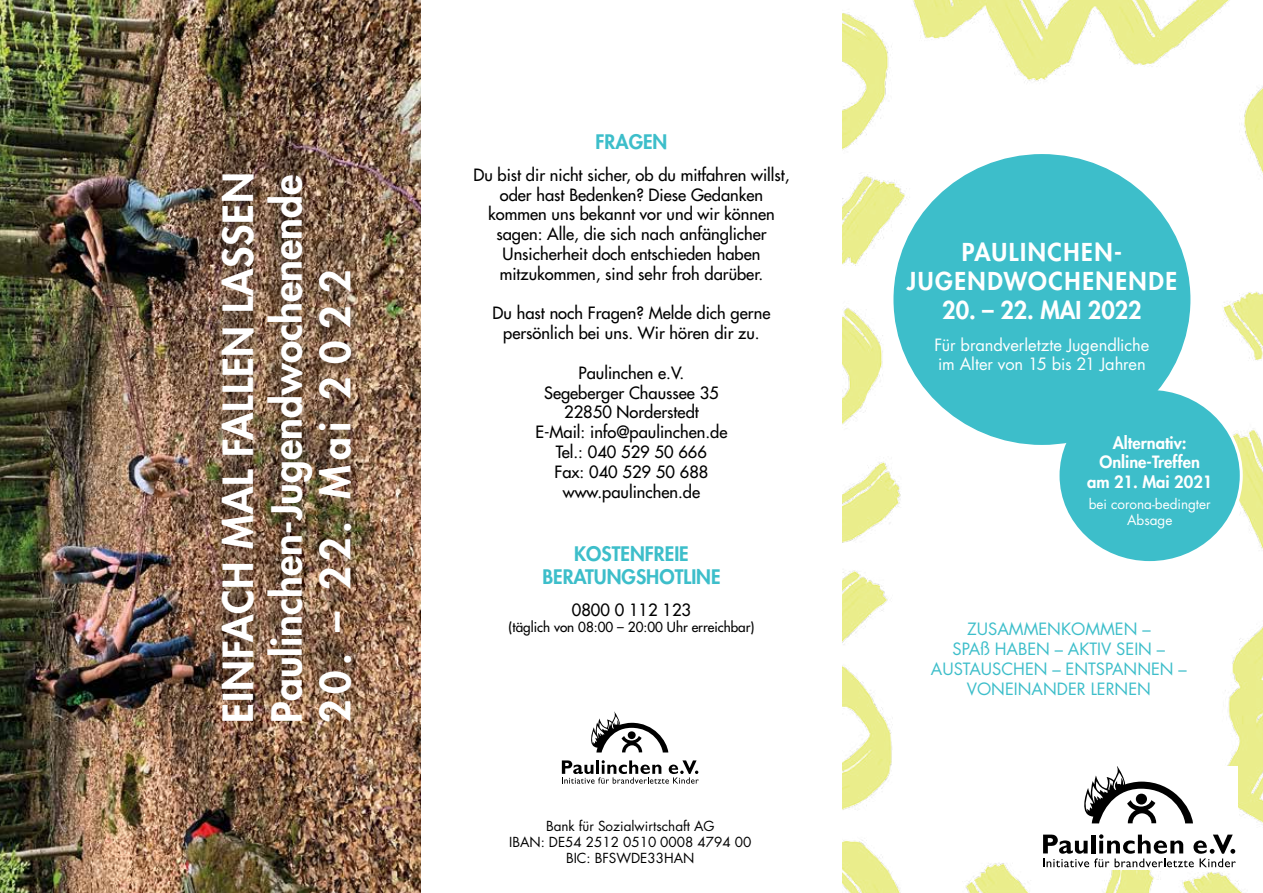
<style>
.page{position:relative;width:1263px;height:893px;background:#fff}
.page>*{position:absolute;margin:0;border:0;box-sizing:border-box;transform-origin:0 0}
.t1{font:800 40.5px/48.6px "Futura Std";color:#fff}
.t2{font:800 24px "Futura Std";letter-spacing:.065em;color:#fff}
.t3{font:800 24px "Futura Std";color:#fff}
.t4{font:800 24px "Futura Std";letter-spacing:.04em;color:#fff}
.t5{font:800 19.5px/23.4px "Futura Std";color:#3dbeca;text-align:center}
.t6{font:500 16.5px/19.8px "Futura Std";color:#000;text-align:center}
.t7{font:16.5px/19.8px "Futura Std";color:#3dbeca}
.t8{font:16.5px/19.8px "Futura Std";letter-spacing:-.005em;color:#fff}
.t9{font:800 16.5px/19.8px "Futura Std";color:#fff;text-align:center}
.t10{font:13.5px/16.2px "Futura Std";color:#000;text-align:center}
.t11{font:500 13.5px "Futura Std";color:#000}
.t12{font:13.5px/16.2px "Futura Std";color:#fff;text-align:center}
</style>
<div class="page">
<img style="left:842px;top:0;width:421px;height:893px">
<div style="left:1058px;top:388px;width:183px;height:175px;background:#3dbeca;border-radius:50%"></div>
<img style="left:0;top:0;width:421px;height:893px">
<div style="left:205px;top:130px;width:156px;height:574px;background:#000;opacity:.65"></div>
<svg style="left:591px;top:711px;width:77px;height:41px"></svg>
<div style="left:628px;top:731px;width:8px;height:8px;background:#000;border-radius:50%"></div>
<svg style="left:562px;top:760px;width:137px;height:24px"></svg>
<div style="left:1035px;top:766px;width:202px;height:104px;background:#fff"></div>
<svg style="left:1084px;top:766px;width:109px;height:57px"></svg>
<div style="left:1136px;top:794px;width:11px;height:10px;background:#000;border-radius:50%"></div>
<svg style="left:1043px;top:834px;width:193px;height:33px"></svg>
<div style="left:894px;top:155px;width:296px;height:289px;background:#3dbeca;border-radius:50%"></div>
<h1 class="t1" style="left:214px;top:722px;width:552px;rotate:-90deg">EINFACH MAL FALLEN LASSEN<br>PAULINCHEN-JUGENDWOCHENENDE</h1>
<h1 class="t1" style="left:311px;top:722px;width:454px;rotate:-90deg">20. – 22. MAI 2 0 2 2</h1>
<p class="t5" style="left:596px;top:130px;width:60px">FRAGEN</p>
<p class="t6" style="left:473px;top:165px;width:318px">Du bist dir nicht sicher, ob du mitfahren willst, oder hast Bedenken? Diese Gedanken kommen uns bekannt vor und wir können sagen: Alle, die sich nach anfänglicher Unsicherheit doch entschieden haben mitzukommen, sind sehr froh darüber.</p>
<p class="t6" style="left:493px;top:303px;width:279px">Du hast noch Fragen? Melde dich gerne persönlich bei uns. Wir hören dir zu.</p>
<p class="t6" style="left:535px;top:363px;width:194px">Paulinchen e.V.<br>Segeberger Chaussee 35<br>22850 Norderstedt<br>E-Mail: info@paulinchen.de<br>Tel.: 040 529 50 666<br>Fax: 040 529 50 688 www.paulinchen.de</p>
<p class="t5" style="left:542px;top:542px;width:151px">KOSTENF REIE<br>BERATUNGSHOTLINE</p>
<p class="t6" style="left:572px;top:600px;width:121px">0800 0 112 123</p>
<p class="t11" style="left:508px;top:619px;width:247px">(täglich von 08:00 – 20:00 Uhr erreichbar)</p>
<p class="t10" style="left:509px;top:818px;width:244px">Bank für Sozialwirtschaft AG<br>IBAN: DE54 2512 0510 0008 4794 00<br>BIC: BFSWDE33HAN</p>
<h2 class="t4" style="left:962px;top:237px;width:63px">PAULINCHEN</h2>
<h2 class="t4" style="left:1114px;top:237px;width:9px">-</h2>
<h2 class="t2" style="left:907px;top:266px;width:159px">JUGEN DWOCHENEN</h2>
<h2 class="t4" style="left:1148px;top:266px;width:28px">DE</h2>
<h2 class="t3" style="left:942px;top:295px;width:201px">20. – 22. MAI 2022</h2>
<p class="t8" style="left:934px;top:335px;width:216px">Für brandverletzte Jugendliche im Alter von 15 bis 21 Jahren</p>
<p class="t9" style="left:1087px;top:433px;width:127px">ALTERNATIV:<br>ONLINE-TREFFEN<br>AM 21. MAI 2021</p>
<p class="t12" style="left:1089px;top:496px;width:123px">bei corona-bedingter<br>Absage</p>
<p class="t7" style="left:952px;top:620px;width:199px;text-indent:15px">Zusammen kommen –<br>Spaß haben</p>
<p class="t7" style="left:1055px;top:639px;width:71px">– Aktiv sein</p>
<p class="t7" style="left:1157px;top:639px;width:10px">–</p>
<p class="t7" style="left:931px;top:659px;width:74px">Austauschen</p>
<p class="t7" style="left:1052px;top:659px;width:73px">– Ents pannen</p>
<p class="t7" style="left:1178px;top:659px;width:10px">–</p>
<p class="t7" style="left:967px;top:679px;width:36px">Voneinande</p>
<p class="t7" style="left:1077px;top:679px;width:50px">r lernen</p>
</div>
